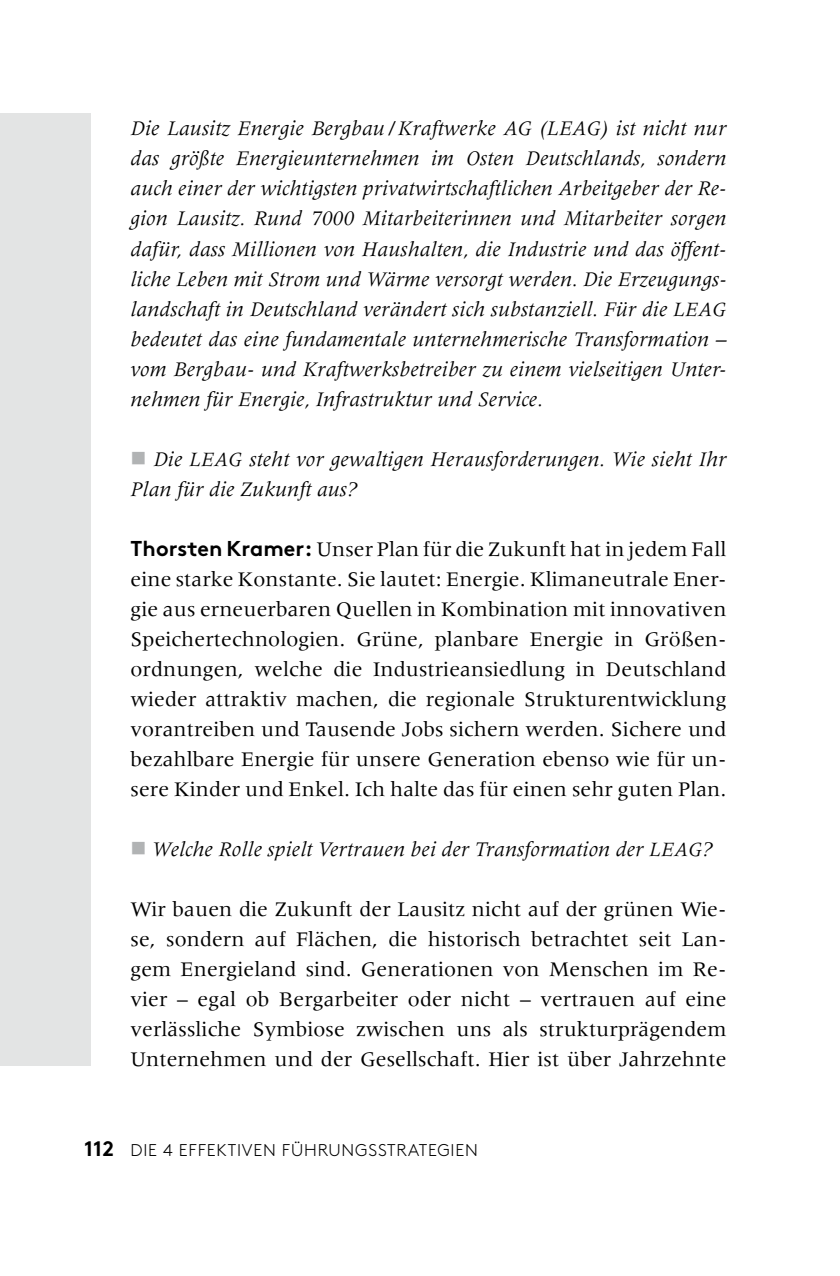
<style>
.page{position:relative;width:840px;height:1276px;background:#fff}
.page>*{position:absolute;margin:0;border:0;box-sizing:border-box;transform-origin:0 0}
.t1{font:21.6px/30px "Meridien LT Std";letter-spacing:.005em;color:#000;text-align:justify}
.t2{font:italic 21.6px/30px "Meridien LT Std";letter-spacing:.005em;color:#000;text-align:justify}
.t3{font:300 17px "Brown";letter-spacing:.045em;color:#000}
.s1{font-size:21px}
.s2{color:#b1b3b4}
.s3{font-family:"Brown";font-weight:700}
.s4{font-weight:700;font-size:21px}
</style>
<div class="page">
<div style="left:0;top:113px;width:91px;height:953px;background:#e3e4e4"></div>
<p class="t2" style="left:130px;top:114px;width:597px">Die Lausitz Energie Bergbau/Kraftwerke AG (LEAG) ist nicht nur das größte Energieunternehmen im Osten Deutschlands, sondern auch einer der wichtigsten privatwirtschaftlichen Arbeitgeber der Re&shy;gion Lausitz. Rund 7000 Mitarbeiterinnen und Mitarbeiter sorgen dafür, dass Millionen von Haushalten, die Industrie und das öffent&shy;liche Leben mit Strom und Wärme versorgt werden. Die Erzeugungs&shy;landschaft in Deutschland verändert sich substanziell. Für die <span class="s1">LEAG </span>bedeutet das eine fundamentale unternehmerische Transformation – vom Bergbau- und Kraftwerksbetreiber zu einem vielseitigen Unter&shy;nehmen für Energie, Infrastruktur und Service.</p>
<p class="t2" style="left:130px;top:444px;width:597px"><span class="s2">■</span> Die <span class="s1">LEAG</span> steht vor gewaltigen Herausforderungen. Wie sieht Ihr<br>Plan für die Zukunft aus?</p>
<p class="t1" style="left:130px;top:533px;width:597px"><span class="s3">Thorsten Kramer:</span> Unser Plan für die Zukunft hat in jedem Fall eine starke Konstante. Sie lautet: Energie. Klimaneutrale Ener&shy;gie aus erneuerbaren Quellen in Kombination mit innovativen Speichertechnologien. Grüne, planbare Energie in Größen&shy;ordnungen, welche die Industrieansiedlung in Deutschland wieder attraktiv machen, die regionale Strukturentwicklung vorantreiben und Tausende Jobs sichern werden. Sichere und bezahlbare Energie für unsere Generation ebenso wie für un&shy;sere Kinder und Enkel. Ich halte das für einen sehr guten Plan.</p>
<p class="t2" style="left:130px;top:834px;width:582px"><span class="s2">■</span> Welche Rolle spielt Vertrauen bei der Transformation der <span class="s1">LEAG</span>?</p>
<p class="t1" style="left:130px;top:893px;width:597px">Wir bauen die Zukunft der Lausitz nicht auf der grünen Wie&shy;se, sondern auf Flächen, die historisch betrachtet seit Lan&shy;gem Energieland sind. Generationen von Menschen im Re&shy;vier – egal ob Bergarbeiter oder nicht – vertrauen auf eine verlässliche Symbiose zwischen uns als strukturprägendem Unternehmen und der Gesellschaft. Hier ist über Jahrzehnte</p>
<p class="t3" style="left:84px;top:1137px;width:395px"><span class="s4">112</span> DIE 4 EFFEKTIVEN FÜHRUNGSSTRATEGIEN</p>
</div>
